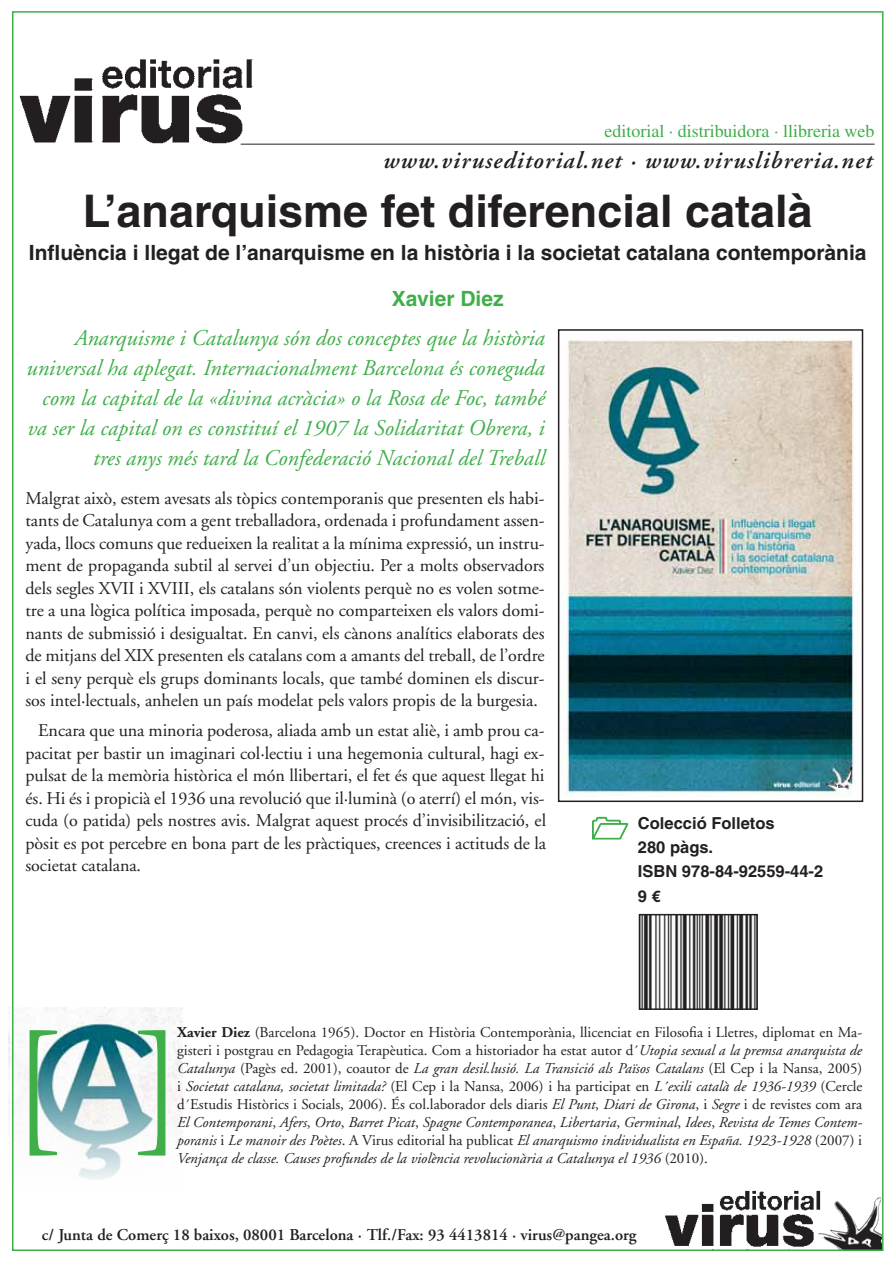
<style>
.page{position:relative;width:893px;height:1263px;background:#fff}
.page>*{position:absolute;margin:0;border:0;box-sizing:border-box;transform-origin:0 0}
.t1{font:150px "Adobe Garamond";color:#40ae49}
.t2{font:700 45px "Helvetica";color:#231f20}
.t3{font:italic 600 24px "Adobe Garamond";letter-spacing:.05em;color:#231f20}
.t4{font:italic 22.5px/30px "Adobe Garamond";color:#40ae49;text-align:right}
.t5{font:700 21px "Helvetica";color:#231f20}
.t6{font:700 21px "Helvetica";color:#40ae49}
.t7{font:18px/22.5px "Adobe Garamond";letter-spacing:-.005em;color:#231f20;text-align:justify}
.t8{font:18px "Times";color:#40ae49}
.t9{font:600 16.5px "Adobe Garamond";color:#231f20}
.t10{font:700 16.5px/24px "Helvetica";color:#231f20}
.t11{font:italic 15px/18px "Adobe Garamond";color:#231f20;text-align:justify}
.s1{font-family:"Linotype Euro Font Gto P";font-weight:400}
.s2{font-weight:700;font-style:normal}
.s3{font-style:normal}
</style>
<div class="page">
<img style="left:8px;top:1007px;width:174px;height:172px">
<img style="left:823px;top:1197px;width:57px;height:51px">
<img style="left:19px;top:59px;width:237px;height:86px">
<hr style="left:241px;top:144px;width:633px;height:1px;background:#231f20">
<img style="left:561px;top:338px;width:293px;height:459px">
<div style="left:558px;top:329px;width:305px;height:473px;border:2px solid #231f20"></div>
<img style="left:665px;top:1190px;width:158px;height:57px">
<img style="left:642px;top:917px;width:113px;height:90px">
<div style="left:639px;top:914px;width:119px;height:96px;border:2px solid #231f20"></div>
<svg style="left:592px;top:816px;width:37px;height:24px"></svg>
<p class="t8" style="left:604px;top:121px;width:272px">editorial · distribuidora · llibreria web</p>
<h3 class="t3" style="left:383px;top:147px;width:491px">www.viruseditorial.net · www.viruslibreria.net</h3>
<h2 class="t2" style="left:83px;top:183px;width:731px">L’anarquisme fet diferencial català</h2>
<p class="t5" style="left:29px;top:239px;width:839px">Influència i llegat de l’anarquisme en la història i la societat catalana contemporània</p>
<p class="t6" style="left:392px;top:286px;width:113px">Xavier Diez</p>
<p class="t4" style="left:27px;top:324px;width:520px">Anarquisme i Catalunya són dos conceptes que la història universal ha aplegat. Internacionalment Barcelona és coneguda com la capital de la «divina acràcia» o la Rosa de Foc, també va ser la capital on es constituí el 1907 la Solidaritat Obrera, i tres anys més tard la Confederació Nacional del Treball</p>
<p class="t7" style="left:26px;top:487px;width:521px">Malgrat això, estem avesats als tòpics contemporanis que presenten els habi&shy;tants de Catalunya com a gent treballadora, ordenada i profundament assen&shy;yada, llocs comuns que redueixen la realitat a la mínima expressió, un instru&shy;ment de propaganda subtil al servei d’un objectiu. Per a molts observadors dels segles XVII i XVIII, els catalans són violents perquè no es volen sotme&shy;tre a una lògica política imposada, perquè no comparteixen els valors domi&shy;nants de submissió i desigualtat. En canvi, els cànons analítics elaborats des de mitjans del XIX presenten els catalans com a amants del treball, de l’ordre i el seny perquè els grups dominants locals, que també dominen els discur&shy;sos intel·lectuals, anhelen un país modelat pels valors propis de la burgesia.</p>
<p class="t7" style="left:26px;top:719px;width:522px;text-indent:13px">Encara que una minoria poderosa, aliada amb un estat aliè, i amb prou ca&shy;pacitat per bastir un imaginari col·lectiu i una hegemonia cultural, hagi ex&shy;pulsat de la memòria històrica el món llibertari, el fet és que aquest llegat hi és. Hi és i propicià el 1936 una revolució que il·luminà (o aterrí) el món, vis&shy;cuda (o patida) pels nostres avis. Malgrat aquest procés d’invisibilització, el pòsit es pot percebre en bona part de les pràctiques, creences i actituds de la societat catalana.</p>
<p class="t10" style="left:638px;top:811px;width:187px">Colecció Folletos<br>280 pàgs.<br>ISBN 978-84-92559-44-2<br>9 <span class="s1">E</span></p>
<h1 class="t1" style="left:12px;top:1005px;width:173px">[ ]</h1>
<p class="t11" style="left:177px;top:1023px;width:687px"><span class="s2">Xavier Diez</span> <span class="s3">(Barcelona 1965). Doctor en Història Contemporània, llicenciat en Filosofia i Lletres, diplomat en Ma&shy;gisteri i postgrau en Pedagogia Terapèutica. Com a historiador ha estat autor d´</span>Utopia sexual a la premsa anarquista de Catalunya <span class="s3">(Pagès ed. 2001), coautor de</span> La gran desil.lusió. La Transició als Països Catalans <span class="s3">(El Cep i la Nansa, 2005) i</span> Societat catalana, societat limitada? <span class="s3">(El Cep i la Nansa, 2006) i ha participat en</span> L´exili català de 1936-1939 <span class="s3">(Cercle d´Estudis Històrics i Socials, 2006). És col.laborador dels diaris</span> El Punt<span class="s3">,</span> Diari de Girona<span class="s3">, i</span> Segre <span class="s3">i de revistes com ara </span>El Contemporani<span class="s3">,</span> Afers<span class="s3">,</span> Orto<span class="s3">,</span> Barret Picat<span class="s3">,</span> Spagne Contemporanea<span class="s3">,</span> Libertaria<span class="s3">,</span> Germinal<span class="s3">,</span> Idees<span class="s3">,</span> Revista de Temes Contem&shy;poranis <span class="s3">i</span> Le manoir des Poètes<span class="s3">. A Virus editorial ha publicat</span> El anarquismo individualista en España. 1923-1928 <span class="s3">(2007) i </span>Venjança de classe. Causes profundes de la violència revolucionària a Catalunya el 1936 <span class="s3">(2010).</span></p>
<p class="t9" style="left:42px;top:1226px;width:596px">c/ Junta de Comerç 18 baixos, 08001 Barcelona · Tlf./Fax: 93 4413814 · virus@pangea.org</p>
</div>
